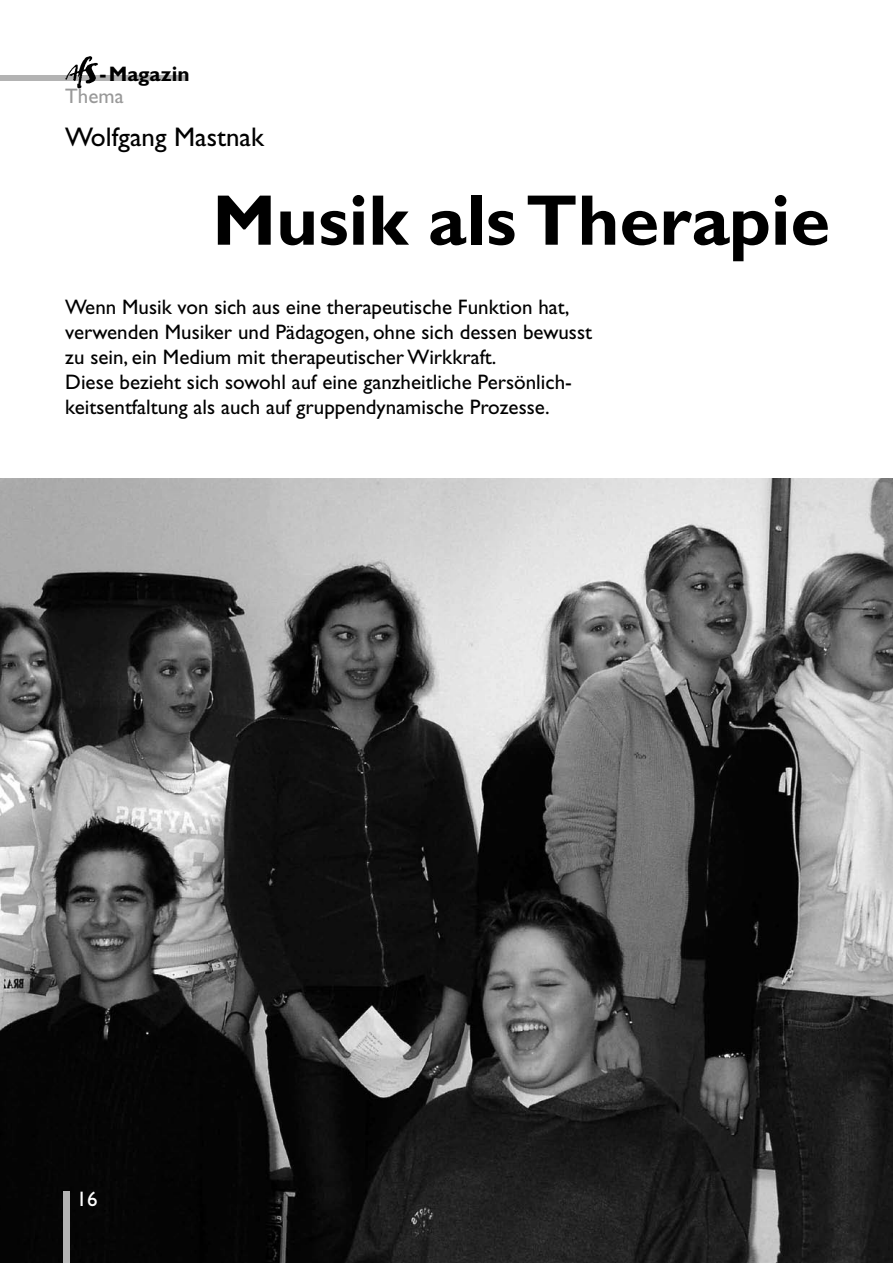
<style>
.page{position:relative;width:893px;height:1263px;background:#fff}
.page>*{position:absolute;margin:0;border:0;box-sizing:border-box;transform-origin:0 0}
.t1{font:700 72px "Gill Sans";color:#000}
.t2{font:27px "Gill Sans";color:#000}
.t3{font:21px/25.2px "Gill Sans";color:#000}
.t4{font:700 21px "Gill Sans";color:#000}
.t5{font:21px "Gill Sans";color:#999}
.t6{font:21px "Gill Sans";color:#fff}
</style>
<div class="page">
<img style="left:0;top:478px;width:893px;height:785px">
<div style="left:0;top:75px;width:186px;height:6px;background:#b3b3b3"></div>
<img style="left:65px;top:56px;width:33px;height:32px">
<div style="left:64px;top:1191px;width:6px;height:72px;background:#b3b3b3"></div>
<p class="t4" style="left:99px;top:66px;width:92px">-Magazin</p>
<p class="t5" style="left:65px;top:88px;width:60px">Thema</p>
<p class="t2" style="left:65px;top:127px;width:200px">Wolfgang Mastnak</p>
<h1 class="t1" style="left:212px;top:193px;width:619px">Musik alsTherapie</h1>
<p class="t3" style="left:65px;top:296px;width:528px">Wenn Musik von sich aus eine therapeutische Funktion hat, verwenden Musiker und Pädagogen, ohne sich dessen bewusst zu sein, ein Medium mit therapeutischer Wirkkraft.<br>Diese bezieht sich sowohl auf eine ganzheitliche Persönlich&shy;keitsentfaltung als auch auf gruppendynamische Prozesse.</p>
<p class="t6" style="left:77px;top:1191px;width:23px">16</p>
</div>
